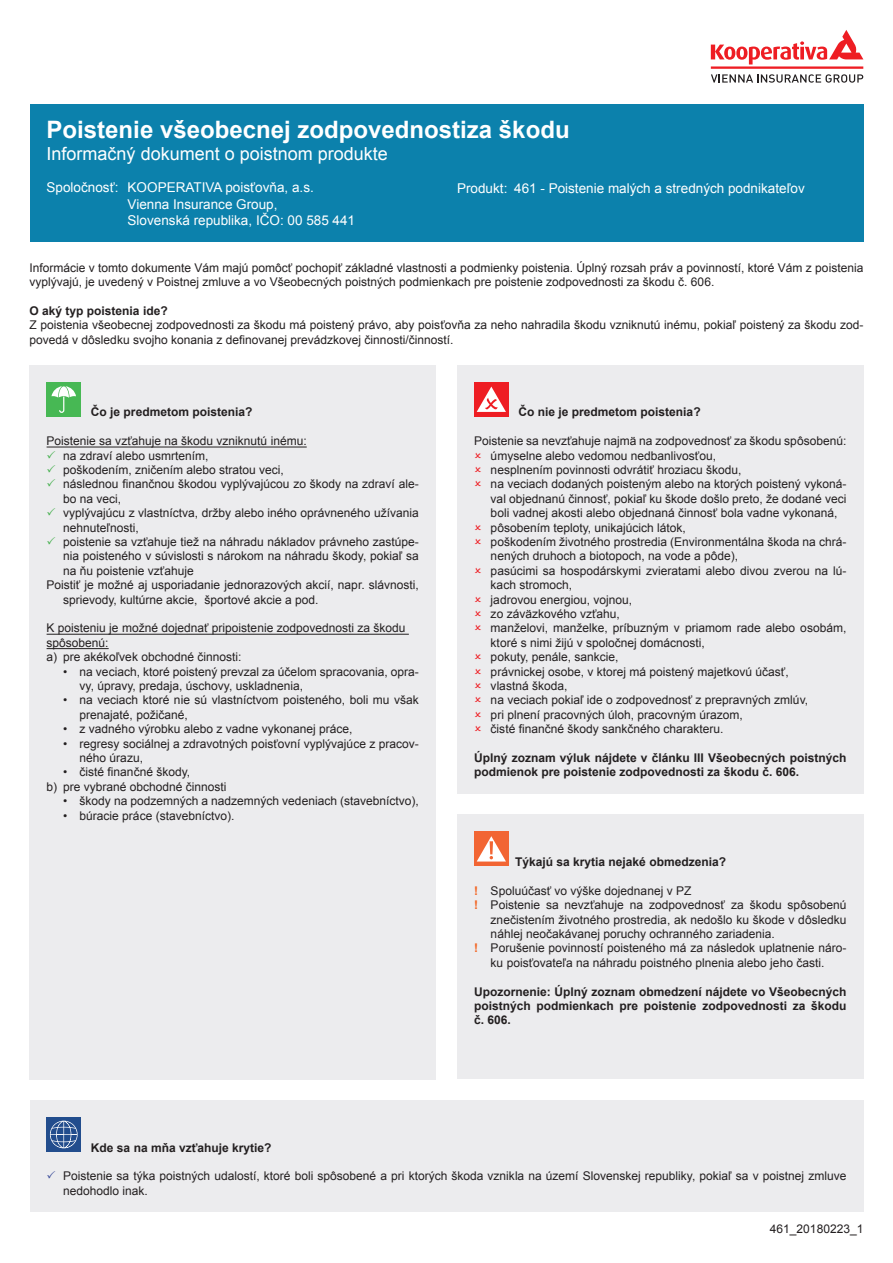
<style>
.page{position:relative;width:893px;height:1263px;background:#fff}
.page>*{position:absolute;margin:0;border:0;box-sizing:border-box;transform-origin:0 0}
.t1{font:700 24px "Arial";color:#fff}
.t2{font:18px "Arial CE";color:#fff}
.t3{font:13.5px/16.2px "Arial CE";color:#fff}
.t4{font:12px/14.4px "Arial CE";color:#231f20}
.t5{font:700 12px/14.4px "Arial";color:#231f20}
.s1{color:#40ae49}
.s2{font-family:"Arial";font-weight:700;color:#f36421}
.s3{color:#354797}
</style>
<div class="page">
<div style="left:30px;top:104px;width:833px;height:138px;background:#0c81ac"></div>
<svg style="left:710px;top:30px;width:153px;height:35px"></svg>
<hr style="left:710px;top:66px;width:153px;height:3px;background:#ee1d23">
<svg style="left:711px;top:74px;width:152px;height:9px"></svg>
<div style="left:30px;top:365px;width:406px;height:714px;background:#ececee"></div>
<hr style="left:47px;top:447px;width:260px;height:1px;background:#231f20">
<hr style="left:47px;top:634px;width:362px;height:1px;background:#231f20">
<hr style="left:47px;top:648px;width:62px;height:1px;background:#231f20">
<div style="left:47px;top:382px;width:34px;height:34px;background:#47b854"></div>
<svg style="left:51px;top:386px;width:25px;height:27px"></svg>
<div style="left:457px;top:365px;width:406px;height:428px;background:#ececee"></div>
<div style="left:474px;top:382px;width:34px;height:34px;background:#ee1d23"></div>
<svg style="left:476px;top:387px;width:30px;height:25px"></svg>
<div style="left:457px;top:815px;width:406px;height:264px;background:#ececee"></div>
<div style="left:474px;top:832px;width:34px;height:34px;background:#f26533"></div>
<svg style="left:476px;top:836px;width:30px;height:26px"></svg>
<div style="left:30px;top:1100px;width:833px;height:112px;background:#ececee"></div>
<div style="left:47px;top:1117px;width:34px;height:35px;background:#224d8d"></div>
<svg style="left:50px;top:1121px;width:28px;height:27px"></svg>
<h1 class="t1" style="left:47px;top:117px;width:524px">Poistenie všeobecnej zodpovednostiza škodu</h1>
<h2 class="t2" style="left:47px;top:144px;width:343px">Informačný dokument o poistnom produkte</h2>
<p class="t3" style="left:128px;top:180px;width:229px;text-indent:-81px">Spoločnosť: KOOPERATIVA poisťovňa, a.s.<br>Vienna Insurance Group,<br>Slovenská republika, IČO: 00 585 441</p>
<p class="t4" style="left:30px;top:260px;width:835px">Informácie v tomto dokumente Vám majú pomôcť pochopiť základné vlastnosti a podmienky poistenia. Úplný rozsah práv a povinností, ktoré Vám z poistenia vyplývajú, je uvedený v Poistnej zmluve a vo Všeobecných poistných podmienkach pre poistenie zodpovednosti za škodu č. 606.</p>
<p class="t5" style="left:30px;top:304px;width:140px">O aký typ poistenia ide?</p>
<p class="t4" style="left:30px;top:318px;width:835px">Z poistenia všeobecnej zodpovednosti za škodu má poistený právo, aby poisťovňa za neho nahradila škodu vzniknutú inému, pokiaľ poistený za škodu zod&shy;povedá v dôsledku svojho konania z definovanej prevádzkovej činnosti/činností.</p>
<p class="t3" style="left:457px;top:180px;width:349px">Produkt: 461 - Poistenie malých a stredných podnikateľov</p>
<p class="t5" style="left:91px;top:405px;width:163px">Čo je predmetom poistenia?</p>
<p class="t4" style="left:47px;top:434px;width:261px">Poistenie sa vzťahuje na škodu vzniknutú inému:</p>
<p class="t4" style="left:47px;top:448px;width:163px"><span class="s1">✓</span> na zdraví alebo usmrtením,</p>
<p class="t4" style="left:47px;top:463px;width:239px"><span class="s1">✓</span> poškodením, zničením alebo stratou veci,</p>
<p class="t4" style="left:63px;top:477px;width:357px;text-indent:-16px"><span class="s1">✓</span> následnou finančnou škodou vyplývajúcou zo škody na zdraví ale&shy;bo na veci,</p>
<p class="t4" style="left:63px;top:506px;width:357px;text-indent:-17px"><span class="s1">✓</span> vyplývajúcu z vlastníctva, držby alebo iného oprávneného užívania nehnuteľnosti,</p>
<p class="t4" style="left:47px;top:535px;width:374px"><span class="s1">✓</span> poistenie sa vzťahuje tiež na náhradu nákladov právneho zastúpe-</p>
<p class="t4" style="left:63px;top:549px;width:357px">nia poisteného v súvislosti s nárokom na náhradu škody, pokiaľ sa</p>
<p class="t4" style="left:63px;top:564px;width:132px">na ňu poistenie vzťahuje</p>
<p class="t4" style="left:47px;top:578px;width:374px">Poistiť je možné aj usporiadanie jednorazových akcií, napr. slávnosti,</p>
<p class="t4" style="left:63px;top:592px;width:257px">sprievody, kultúrne akcie, športové akcie a pod.</p>
<p class="t4" style="left:47px;top:621px;width:360px">K poisteniu je možné dojednať pripoistenie zodpovednosti za škodu spôsobenú:<br>a) pre akékoľvek obchodné činnosti:</p>
<p class="t4" style="left:80px;top:664px;width:341px;text-indent:-16px">• na veciach, ktoré poistený prevzal za účelom spracovania, opra&shy;vy, úpravy, predaja, úschovy, uskladnenia,</p>
<p class="t4" style="left:80px;top:693px;width:341px;text-indent:-16px">• na veciach ktoré nie sú vlastníctvom poisteného, boli mu však prenajaté, požičané,</p>
<p class="t4" style="left:63px;top:722px;width:291px">• z vadného výrobku alebo z vadne vykonanej práce,</p>
<p class="t4" style="left:80px;top:736px;width:341px;text-indent:-16px">• regresy sociálnej a zdravotných poisťovní vyplývajúce z pracov&shy;ného úrazu,</p>
<p class="t4" style="left:47px;top:765px;width:181px;text-indent:16px">• čisté finančné škody,<br>b) pre vybrané obchodné činnosti</p>
<p class="t4" style="left:63px;top:794px;width:357px">• škody na podzemných a nadzemných vedeniach (stavebníctvo),</p>
<p class="t4" style="left:63px;top:808px;width:173px">• búracie práce (stavebníctvo).</p>
<p class="t5" style="left:518px;top:405px;width:184px">Čo nie je predmetom poistenia?</p>
<p class="t4" style="left:490px;top:434px;width:357px;text-indent:-16px">Poistenie sa nevzťahuje najmä na zodpovednosť za škodu spôsobenú: úmyselne alebo vedomou nedbanlivosťou,<br>nesplnením povinnosti odvrátiť hroziacu škodu,<br>na veciach dodaných poisteným alebo na ktorých poistený vykoná&shy;val objednanú činnosť, pokiaľ ku škode došlo preto, že dodané veci boli vadnej akosti alebo objednaná činnosť bola vadne vykonaná, pôsobením teploty, unikajúcich látok,<br>poškodením životného prostredia (Environmentálna škoda na chrá&shy;nených druhoch a biotopoch, na vode a pôde),<br>pasúcimi sa hospodárskymi zvieratami alebo divou zverou na lú&shy;kach stromoch,<br>jadrovou energiou, vojnou,<br>zo záväzkového vzťahu,<br>manželovi, manželke, príbuzným v priamom rade alebo osobám, ktoré s nimi žijú v spoločnej domácnosti,<br>pokuty, penále, sankcie,<br>právnickej osobe, v ktorej má poistený majetkovú účasť,<br>vlastná škoda,<br>na veciach pokiaľ ide o zodpovednosť z prepravných zmlúv,<br>pri plnení pracovných úloh, pracovným úrazom,<br>čisté finančné škody sankčného charakteru.</p>
<p class="t5" style="left:474px;top:751px;width:374px">Úplný zoznam výluk nájdete v článku III Všeobecných poistných podmienok pre poistenie zodpovednosti za škodu č. 606.</p>
<p class="t5" style="left:515px;top:855px;width:212px">Týkajú sa krytia nejaké obmedzenia?</p>
<p class="t4" style="left:474px;top:884px;width:219px"><span class="s2">!</span> Spoluúčasť vo výške dojednanej v PZ</p>
<p class="t4" style="left:474px;top:898px;width:374px"><span class="s2">!</span> Poistenie sa nevzťahuje na zodpovednosť za škodu spôsobenú</p>
<p class="t4" style="left:490px;top:912px;width:357px">znečistením životného prostredia, ak nedošlo ku škode v dôsledku</p>
<p class="t4" style="left:490px;top:927px;width:286px">náhlej neočakávanej poruchy ochranného zariadenia.</p>
<p class="t4" style="left:474px;top:941px;width:373px"><span class="s2">!</span> Porušenie povinností poisteného má za následok uplatnenie náro-</p>
<p class="t4" style="left:490px;top:956px;width:335px">ku poisťovateľa na náhradu poistného plnenia alebo jeho časti.</p>
<p class="t5" style="left:474px;top:984px;width:374px;text-align:justify">Upozornenie: Úplný zoznam obmedzení nájdete vo Všeobecných poistných podmienkach pre poistenie zodpovednosti za škodu č. 606.</p>
<p class="t5" style="left:91px;top:1140px;width:182px">Kde sa na mňa vzťahuje krytie?</p>
<p class="t4" style="left:63px;top:1169px;width:784px;text-indent:-17px"><span class="s3">✓</span> Poistenie sa týka poistných udalostí, ktoré boli spôsobené a pri ktorých škoda vznikla na území Slovenskej republiky, pokiaľ sa v poistnej zmluve nedohodlo inak.</p>
<p class="t4" style="left:770px;top:1222px;width:95px">461_20180223_1</p>
</div>
